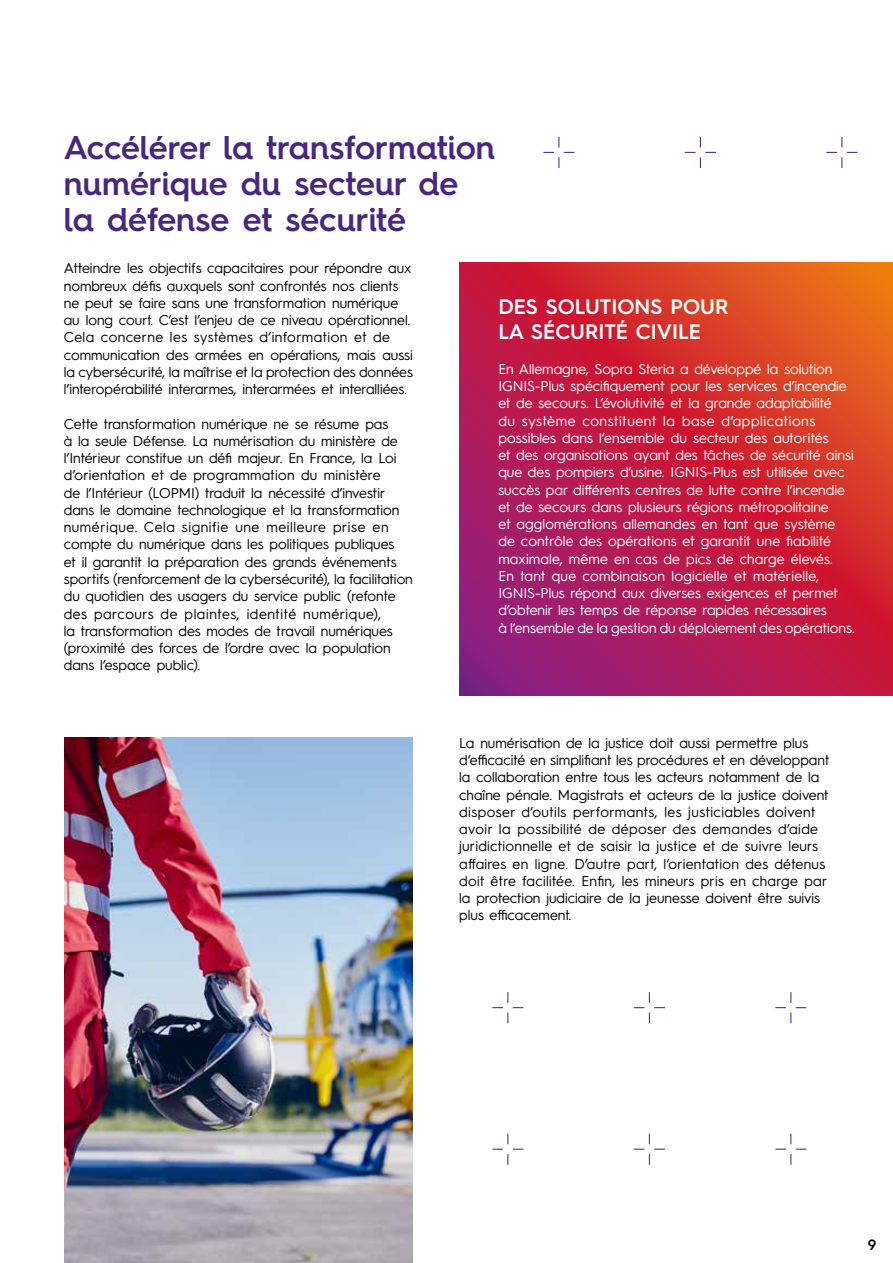
<style>
.page{position:relative;width:893px;height:1263px;background:#fff}
.page>*{position:absolute;margin:0;border:0;box-sizing:border-box;transform-origin:0 0}
.t1{font:600 33px/36px "Hurme Geometric Sans 4";color:#4a277e}
.t2{font:600 21px/25.5px "Hurme Geometric Sans 3";color:#fff}
.t3{font:600 15px "Hurme Geometric Sans 4";color:#000}
.t4{font:14.25px/17.2px "Hurme Geometric Sans 3";color:#000}
.t5{font:14.25px/17.2px "Hurme Geometric Sans 3";color:#fff}
</style>
<div class="page">
<svg style="left:459px;top:262px;width:434px;height:433px;background:#c32642"></svg>
<img style="left:64px;top:738px;width:349px;height:525px">
<svg style="left:492px;top:992px;width:31px;height:31px"></svg>
<svg style="left:634px;top:992px;width:31px;height:31px"></svg>
<svg style="left:775px;top:992px;width:31px;height:31px"></svg>
<svg style="left:492px;top:1133px;width:31px;height:32px"></svg>
<svg style="left:634px;top:1133px;width:31px;height:32px"></svg>
<svg style="left:775px;top:1133px;width:31px;height:32px"></svg>
<svg style="left:543px;top:137px;width:31px;height:31px"></svg>
<svg style="left:685px;top:137px;width:31px;height:31px"></svg>
<svg style="left:826px;top:137px;width:31px;height:31px"></svg>
<h1 class="t1" style="left:64px;top:129px;width:433px">Accélérer la transformation numérique du secteur de la défense et sécurité</h1>
<p class="t4" style="left:64px;top:259px;width:351px">Atteindre les objectifs capacitaires pour répondre aux nombreux défis auxquels sont confrontés nos clients ne peut se faire sans une transformation numérique au long court. C’est l’enjeu de ce niveau opérationnel.<br>Cela concerne les systèmes d’information et de communication des armées en opérations, mais aussi la cybersécurité, la maîtrise et la protection des données l’interopérabilité interarmes, interarmées et interalliées.</p>
<p class="t4" style="left:64px;top:414px;width:351px">Cette transformation numérique ne se résume pas<br>à la seule Défense. La numérisation du ministère de l’Intérieur constitue un défi majeur. En France, la Loi d’orientation et de programmation du ministère<br>de l’Intérieur (LOPMI) traduit la nécessité d’investir dans le domaine technologique et la transformation numérique. Cela signifie une meilleure prise en compte du numérique dans les politiques publiques<br>et il garantit la préparation des grands événements sportifs (renforcement de la cybersécurité), la facilitation du quotidien des usagers du service public (refonte des parcours de plaintes, identité numérique),<br>la transformation des modes de travail numériques (proximité des forces de l’ordre avec la population dans l’espace public).</p>
<h2 class="t2" style="left:498px;top:292px;width:232px">DES SOLUTIONS POUR<br>LA SÉCURITÉ CIVILE</h2>
<p class="t5" style="left:498px;top:359px;width:358px">En Allemagne, Sopra Steria a développé la solution IGNIS-Plus spécifiquement pour les services d’incendie et de secours. L’évolutivité et la grande adaptabilité<br>du système constituent la base d’applications possibles dans l’ensemble du secteur des autorités<br>et des organisations ayant des tâches de sécurité ainsi que des pompiers d’usine. IGNIS-Plus est utilisée avec succès par différents centres de lutte contre l’incendie et de secours dans plusieurs régions métropolitaine<br>et agglomérations allemandes en tant que système de contrôle des opérations et garantit une fiabilité maximale, même en cas de pics de charge élevés.<br>En tant que combinaison logicielle et matérielle, IGNIS-Plus répond aux diverses exigences et permet d’obtenir les temps de réponse rapides nécessaires<br>à l’ensemble de la gestion du déploiement des opérations.</p>
<p class="t4" style="left:459px;top:733px;width:372px">La numérisation de la justice doit aussi permettre plus d’efficacité en simplifiant les procédures et en développant la collaboration entre tous les acteurs notamment de la chaîne pénale. Magistrats et acteurs de la justice doivent disposer d’outils performants, les justiciables doivent avoir la possibilité de déposer des demandes d’aide juridictionnelle et de saisir la justice et de suivre leurs affaires en ligne. D’autre part, l’orientation des détenus doit être facilitée. Enfin, les mineurs pris en charge par la protection judiciaire de la jeunesse doivent être suivis plus efficacement.</p>
<p class="t3" style="left:868px;top:1234px;width:10px">9</p>
</div>
